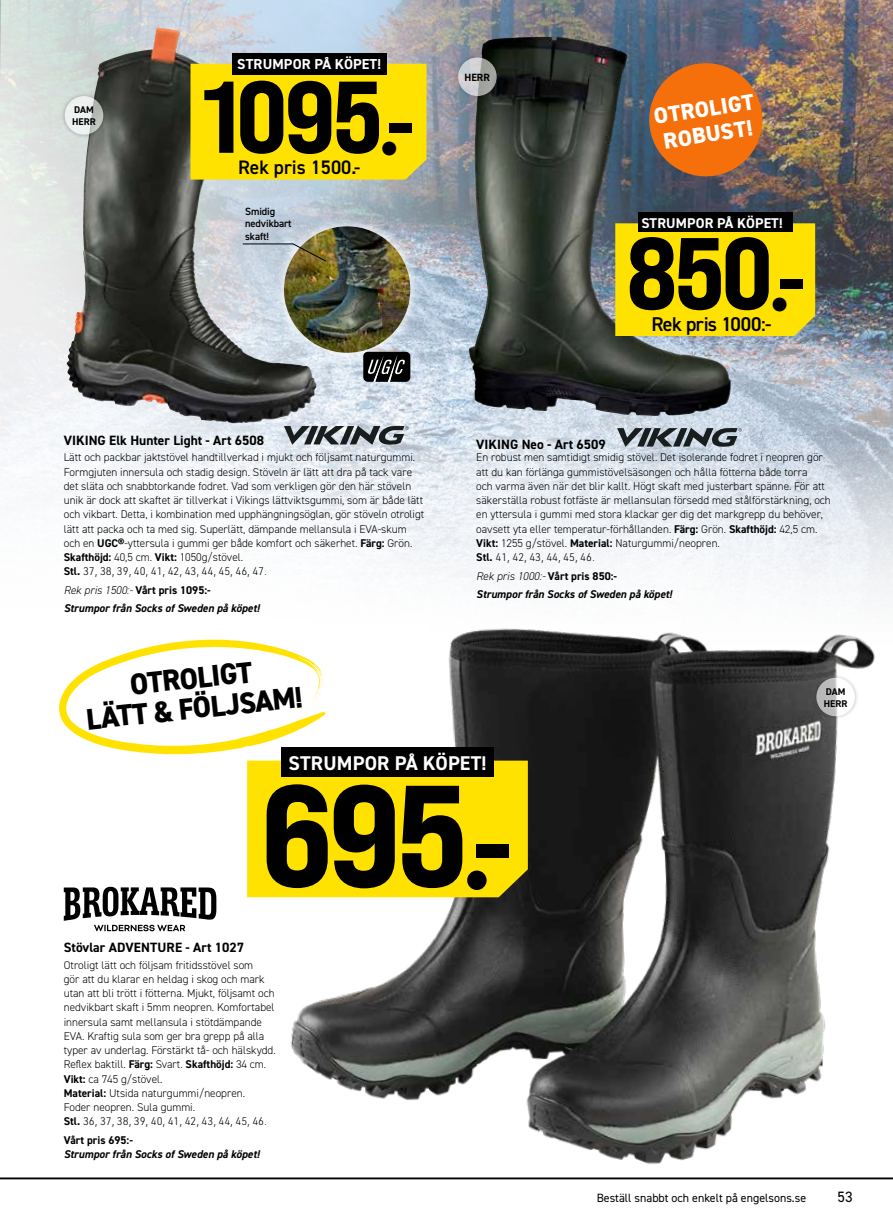
<style>
.page{position:relative;width:893px;height:1221px;background:#fff}
.page>*{position:absolute;margin:0;border:0;box-sizing:border-box;transform-origin:0 0}
.t1{font:144px "Bebas Neue Pro Exp Eb";color:#000}
.t2{font:101.7px "Bebas Neue Pro Exp Eb";letter-spacing:-.03em;color:#000}
.t3{font:700 49.95px "Bebas Neue";color:#000}
.t4{font:800 30px/30px "DIN2014";color:#000;text-align:center}
.t5{font:800 22.5px/25.5px "DIN2014";color:#fff}
.t6{font:700 19.95px "DIN2014";letter-spacing:.01em;color:#fff}
.t7{font:600 19.95px "DIN2014";letter-spacing:-.03em;color:#000}
.t8{font:600 19.5px "DIN2014";color:#000}
.t9{font:15px "DIN2014";color:#000}
.t10{font:700 14.4px "DIN2014";letter-spacing:.01em;color:#fff}
.t11{font:700 14.25px "DIN2014";letter-spacing:.01em;color:#fff}
.t12{font:700 13.5px "DIN2014";color:#000}
.t13{font:12px "DIN2014";color:#000}
.t14{font:300 11.25px/14.2px "DIN2014";color:#000}
.t15{font:italic 700 11.25px/18.5px "DIN2014";color:#000}
.t16{font:700 11.25px "DIN2014";color:#000}
.t17{font:300 10.8px "URWDIN";color:#000}
.t18{font:600 10.5px/12.6px "DIN2014";letter-spacing:-.01em;color:#000}
.t19{font:700 10.5px "DIN2014";color:#000}
.t20{font:700 9.75px/12.3px "DIN2014";color:#000}
.s1{font-size:98.55px}
.s2{font-weight:700}
.s3{font-family:"DIN2014";font-weight:700;font-size:11.25px}
.s4{font-weight:300}
.s5{font-style:normal}
</style>
<div class="page">
<img style="left:0;top:0;width:893px;height:570px">
<svg style="left:427px;top:315px;width:466px;height:279px"></svg>
<img style="left:262px;top:628px;width:631px;height:552px">
<div style="left:273px;top:215px;width:148px;height:149px;background:#fff;opacity:.75"></div>
<img style="left:284px;top:226px;width:126px;height:127px;border-radius:63px">
<img style="left:469px;top:37px;width:117px;height:374px">
<img style="left:67px;top:28px;width:98px;height:379px">
<svg style="left:363px;top:352px;width:47px;height:30px"></svg>
<svg style="left:284px;top:425px;width:125px;height:20px;background:#797f84"></svg>
<hr style="left:0;top:1177px;width:893px;height:2px;background:#000">
<svg style="left:64px;top:886px;width:152px;height:45px"></svg>
<svg style="left:617px;top:428px;width:125px;height:19px;background:#6e767d"></svg>
<svg style="left:242px;top:243px;width:85px;height:19px;background:#a5a695"></svg>
<div style="left:454px;top:53px;width:47px;height:47px;background:#000;opacity:.38"></div>
<svg style="left:458px;top:57px;width:39px;height:39px"></svg>
<svg style="left:59px;top:639px;width:267px;height:115px"></svg>
<div style="left:61px;top:92px;width:47px;height:47px;background:#000;opacity:.38"></div>
<svg style="left:65px;top:96px;width:38px;height:39px"></svg>
<div style="left:812px;top:673px;width:47px;height:47px;background:#000;opacity:.38"></div>
<svg style="left:816px;top:677px;width:39px;height:39px"></svg>
<svg style="left:645px;top:59px;width:122px;height:121px;background:#c56a29"></svg>
<svg style="left:615px;top:213px;width:200px;height:123px;background:#dbc303"></svg>
<div style="left:247px;top:760px;width:281px;height:137px;background:#ffe200"></div>
<div style="left:281px;top:747px;width:212px;height:29px;background:#000"></div>
<div style="left:190px;top:64px;width:237px;height:115px;background:#ffe200"></div>
<div style="left:232px;top:53px;width:154px;height:21px;background:#000"></div>
<p class="t20" style="left:72px;top:103px;width:25px">DAM<br>HERR</p>
<p class="t10" style="left:237px;top:55px;width:145px">STRUMPOR PÅ KÖPET!</p>
<h2 class="t2" style="left:202px;top:54px;width:182px">1095</h2>
<h3 class="t8" style="left:238px;top:154px;width:124px">Rek pris 1500.-</h3>
<h3 class="t3" style="left:379px;top:121px;width:38px">•<span class="s1">-</span></h3>
<p class="t18" style="left:245px;top:204px;width:48px">Smidig nedvikbart skaft!</p>
<p class="t12" style="left:64px;top:431px;width:202px">VIKING Elk Hunter Light - Art 6508</p>
<p class="t14" style="left:64px;top:450px;width:362px">Lätt och packbar jaktstövel handtillverkad i mjukt och följsamt naturgummi.<br>Formgjuten innersula och stadig design. Stöveln är lätt att dra på tack vare det släta och snabbtorkande fodret. Vad som verkligen gör den här stöveln unik är dock att skaftet är tillverkat i Vikings lättviktsgummi, som är både lätt och vikbart. Detta, i kombination med upphängningsöglan, gör stöveln otroligt lätt att packa och ta med sig. Superlätt, dämpande mellansula i EVA-skum och en <span class="s2">UGC®</span>-yttersula i gummi ger både komfort och säkerhet. <span class="s2">Färg:</span> Grön.<br><span class="s2">Skafthöjd:</span> 40,5 cm. <span class="s2">Vikt:</span> 1050g/stövel.</p>
<p class="t17" style="left:64px;top:564px;width:205px"><span class="s3">Stl.</span> 37, 38, 39, 40, 41, 42, 43, 44, 45, 46, 47.</p>
<p class="t15" style="left:64px;top:580px;width:197px"><span class="s4">Rek pris 1500:-</span> <span class="s5">Vårt pris 1095:-<br></span>Strumpor från Socks of Sweden på köpet!</p>
<h3 class="t4" style="left:82px;top:674px;width:219px;rotate:-6deg">OTROLIGT<br>LÄTT &amp; FÖLJSAM!</h3>
<p class="t19" style="left:465px;top:70px;width:27px">HERR</p>
<h3 class="t5" style="left:652px;top:104px;width:103px;rotate:-9deg">OTROLIGT<br>ROBUST!</h3>
<p class="t11" style="left:641px;top:214px;width:143px">STRUMPOR PÅ KÖPET!</p>
<h2 class="t2" style="left:626px;top:210px;width:182px">850<sub>•</sub><sub>-</sub></h2>
<h3 class="t7" style="left:651px;top:311px;width:122px">Rek pris 1000:-</h3>
<p class="t12" style="left:476px;top:435px;width:131px">VIKING Neo - Art 6509</p>
<p class="t14" style="left:476px;top:450px;width:356px">En robust men samtidigt smidig stövel. Det isolerande fodret i neopren gör att du kan förlänga gummistövelsäsongen och hålla fötterna både torra<br>och varma även när det blir kallt. Högt skaft med justerbart spänne. För att säkerställa robust fotfäste är mellansulan försedd med stålförstärkning, och en yttersula i gummi med stora klackar ger dig det markgrepp du behöver, oavsett yta eller temperatur-förhållanden. <span class="s2">Färg:</span> Grön. <span class="s2">Skafthöjd:</span> 42,5 cm.<br><span class="s2">Vikt:</span> 1255 g/stövel. <span class="s2">Material:</span> Naturgummi/neopren.</p>
<p class="t17" style="left:476px;top:550px;width:120px"><span class="s3">Stl.</span> 41, 42, 43, 44, 45, 46.</p>
<p class="t15" style="left:476px;top:566px;width:197px"><span class="s4">Rek pris 1000:-</span> <span class="s5">Vårt pris 850:-<br></span>Strumpor från Socks of Sweden på köpet!</p>
<p class="t20" style="left:824px;top:685px;width:25px">DAM<br>HERR</p>
<h3 class="t6" style="left:288px;top:749px;width:199px">STRUMPOR PÅ KÖPET!</h3>
<h1 class="t1" style="left:260px;top:746px;width:255px">695<sub>•</sub><sub>-</sub></h1>
<p class="t12" style="left:64px;top:938px;width:182px">Stövlar ADVENTURE - Art 1027</p>
<p class="t14" style="left:64px;top:957px;width:213px">Otroligt lätt och följsam fritidsstövel som<br>gör att du klarar en heldag i skog och mark utan att bli trött i fötterna. Mjukt, följsamt och nedvikbart skaft i 5mm neopren. Komfortabel innersula samt mellansula i stötdämpande EVA. Kraftig sula som ger bra grepp på alla typer av underlag. Förstärkt tå- och hälskydd.<br>Reflex baktill. <span class="s2">Färg:</span> Svart. <span class="s2">Skafthöjd:</span> 34 cm.<br><span class="s2">Vikt:</span> ca 745 g/stövel.<br><span class="s2">Material:</span> Utsida naturgummi/neopren.<br>Foder neopren. Sula gummi.</p>
<p class="t17" style="left:64px;top:1114px;width:205px"><span class="s3">Stl.</span> 36, 37, 38, 39, 40, 41, 42, 43, 44, 45, 46.</p>
<p class="t16" style="left:64px;top:1132px;width:71px">Vårt pris 695:-</p>
<p class="t15" style="left:64px;top:1144px;width:197px">Strumpor från Socks of Sweden på köpet!</p>
<p class="t13" style="left:597px;top:1190px;width:211px">Beställ snabbt och enkelt på engelsons.se</p>
<h3 class="t9" style="left:838px;top:1187px;width:16px">53</h3>
</div>
